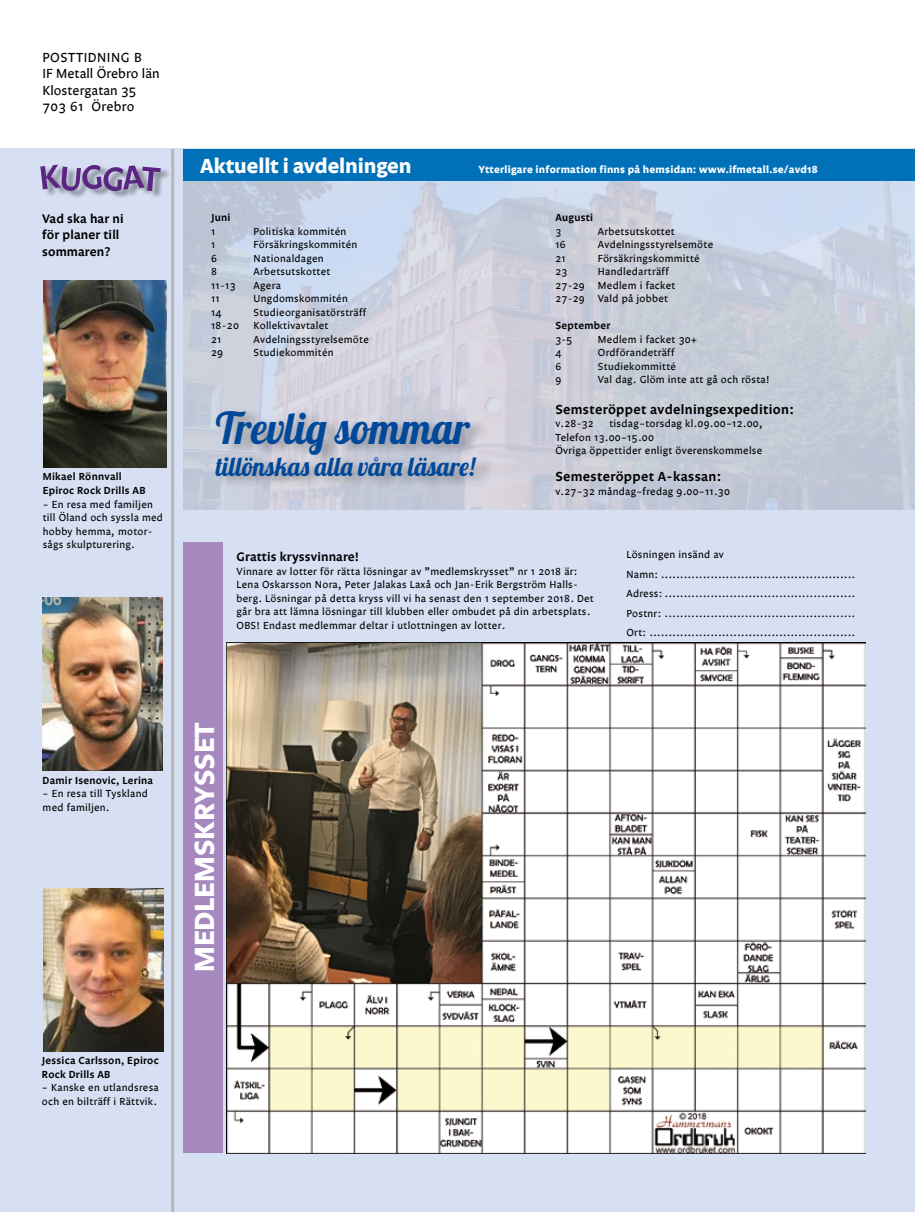
<style>
.page{position:relative;width:915px;height:1212px;background:#fff}
.page>*{position:absolute;margin:0;border:0;box-sizing:border-box;transform-origin:0 0}
.t1{font:43.95px "Lobster 1.4";letter-spacing:.02em;color:#004899;scale:.94 1}
.t2{font:700 28.5px "Legato";letter-spacing:-.005em;color:#fff}
.t3{font:26.4px "Lobster 1.4";color:#004899;scale:.94 1}
.t4{font:700 21px "Legato";letter-spacing:-.005em;color:#fff}
.t5{font:600 13.5px "Legato";letter-spacing:.025em;color:#000}
.t6{font:13.5px/16.5px "Legato";color:#000}
.t7{font:600 12.75px/16.5px "Legato";letter-spacing:.01em;color:#000}
.t8{font:10.5px/13.5px "Legato";letter-spacing:.025em;color:#000}
.t9{font:600 10.5px/13.5px "Legato";letter-spacing:.025em;color:#000}
.t10{font:700 10.5px "Legato";letter-spacing:.025em;color:#fff}
</style>
<div class="page">
<div style="left:0;top:149px;width:914px;height:1063px;background:#d7e0f3"></div>
<img style="left:184px;top:180px;width:730px;height:330px">
<div style="left:42px;top:165px;width:129px;height:35px;background:#000;opacity:.4"></div>
<svg style="left:40px;top:165px;width:121px;height:26px;background:#907eae"></svg>
<img style="left:44px;top:280px;width:122px;height:188px">
<hr style="left:171px;top:149px;width:3px;height:1063px;background:#b6b7b9">
<img style="left:226px;top:643px;width:638px;height:510px">
<img style="left:43px;top:597px;width:119px;height:174px">
<div style="left:183px;top:149px;width:731px;height:31px;background:#0071b9"></div>
<img style="left:44px;top:889px;width:120px;height:162px">
<div style="left:183px;top:542px;width:39px;height:610px;background:#a588be"></div>
<div style="left:218px;top:407px;width:277px;height:82px;background:#000;opacity:.3"></div>
<p class="t6" style="left:43px;top:50px;width:118px">POSTTIDNING B<br>IF Metall Örebro län<br>Klostergatan 35<br>703 61 Örebro</p>
<p class="t7" style="left:42px;top:211px;width:83px">Vad ska har ni för planer till sommaren?</p>
<p class="t9" style="left:43px;top:471px;width:104px">Mikael Rönnvall<br>Epiroc Rock Drills AB</p>
<p class="t8" style="left:43px;top:498px;width:122px">– En resa med familjen till Öland och syssla med hobby hemma, motor&shy;sågs skulpturering.</p>
<h3 class="t4" style="left:200px;top:154px;width:213px">Aktuellt i avdelningen</h3>
<p class="t10" style="left:478px;top:163px;width:341px">Ytterligare information finns på hemsidan: www.ifmetall.se/avd18</p>
<p class="t9" style="left:211px;top:211px;width:21px">Juni</p>
<p class="t8" style="left:211px;top:225px;width:6px">1</p>
<p class="t8" style="left:253px;top:225px;width:94px">Politiska kommitén</p>
<p class="t8" style="left:211px;top:238px;width:6px">1</p>
<p class="t8" style="left:253px;top:238px;width:105px">Försäkringskommitén</p>
<p class="t8" style="left:211px;top:252px;width:7px">6</p>
<p class="t8" style="left:253px;top:252px;width:72px">Nationaldagen</p>
<p class="t8" style="left:211px;top:265px;width:7px">8</p>
<p class="t8" style="left:253px;top:265px;width:78px">Arbetsutskottet</p>
<p class="t8" style="left:211px;top:279px;width:26px">11-13</p>
<p class="t8" style="left:253px;top:279px;width:29px">Agera</p>
<p class="t8" style="left:211px;top:292px;width:10px">11</p>
<p class="t8" style="left:253px;top:292px;width:96px">Ungdomskommitén</p>
<p class="t8" style="left:211px;top:306px;width:12px">14</p>
<p class="t8" style="left:253px;top:306px;width:114px">Studieorganisatörsträff</p>
<p class="t8" style="left:211px;top:319px;width:29px">18-20</p>
<p class="t8" style="left:253px;top:319px;width:76px">Kollektivavtalet</p>
<p class="t8" style="left:211px;top:333px;width:12px">21</p>
<p class="t8" style="left:253px;top:333px;width:117px">Avdelningsstyrelsemöte</p>
<p class="t8" style="left:211px;top:346px;width:14px">29</p>
<p class="t8" style="left:253px;top:346px;width:81px">Studiekommitén</p>
<h1 class="t1" style="left:216px;top:400px;width:271px">Trevlig sommar</h1>
<h3 class="t3" style="left:216px;top:450px;width:277px">tillönskas alla våra läsare!</h3>
<p class="t9" style="left:555px;top:211px;width:39px">Augusti</p>
<p class="t8" style="left:555px;top:225px;width:7px">3</p>
<p class="t8" style="left:597px;top:225px;width:78px">Arbetsutskottet</p>
<p class="t8" style="left:555px;top:238px;width:12px">16</p>
<p class="t8" style="left:597px;top:238px;width:117px">Avdelningsstyrelsemöte</p>
<p class="t8" style="left:555px;top:252px;width:12px">21</p>
<p class="t8" style="left:597px;top:252px;width:103px">Försäkringskommitté</p>
<p class="t8" style="left:555px;top:265px;width:14px">23</p>
<p class="t8" style="left:555px;top:265px;width:122px;text-indent:43px">Handledarträff<br>27-29 Medlem i facket<br>27-29 Vald på jobbet</p>
<p class="t9" style="left:555px;top:319px;width:56px">September</p>
<p class="t8" style="left:555px;top:333px;width:19px">3-5</p>
<p class="t8" style="left:597px;top:333px;width:100px">Medlem i facket 30+</p>
<p class="t8" style="left:555px;top:346px;width:8px">4</p>
<p class="t8" style="left:597px;top:346px;width:78px">Ordförandeträff</p>
<p class="t8" style="left:555px;top:360px;width:7px">6</p>
<p class="t8" style="left:597px;top:360px;width:80px">Studiekommitté</p>
<p class="t8" style="left:555px;top:373px;width:7px">9</p>
<p class="t8" style="left:597px;top:373px;width:173px">Val dag. Glöm inte att gå och rösta!</p>
<p class="t5" style="left:555px;top:401px;width:240px">Semsteröppet avdelningsexpedition:</p>
<p class="t8" style="left:555px;top:418px;width:40px">v.28-32</p>
<p class="t8" style="left:555px;top:418px;width:209px;text-indent:54px">tisdag–torsdag kl.09.00–12.00,<br>Telefon 13.00–15.00<br>Övriga öppettider enligt överenskommelse</p>
<p class="t5" style="left:555px;top:469px;width:167px">Semesteröppet A-kassan:</p>
<p class="t8" style="left:555px;top:485px;width:176px">v.27–32 måndag–fredag 9.00–11.30</p>
<p class="t7" style="left:236px;top:549px;width:124px">Grattis kryssvinnare!</p>
<p class="t8" style="left:236px;top:565px;width:358px">Vinnare av lotter för rätta lösningar av ”medlemskrysset” nr 1 2018 är:<br>Lena Oskarsson Nora, Peter Jalakas Laxå och Jan-Erik Bergström Halls&shy;berg. Lösningar på detta kryss vill vi ha senast den 1 september 2018. Det går bra att lämna lösningar till klubben eller ombudet på din arbetsplats.<br>OBS! Endast medlemmar deltar i utlottningen av lotter.</p>
<p class="t8" style="left:626px;top:546px;width:230px;line-height:19.5px">Lösningen insänd av<br>Namn: ...................................................<br>Adress: ..................................................<br>Postnr: ..................................................<br>Ort: ......................................................</p>
<p class="t9" style="left:43px;top:774px;width:112px">Damir Isenovic, Lerina</p>
<p class="t8" style="left:43px;top:787px;width:107px">– En resa till Tyskland med familjen.</p>
<h2 class="t2" style="left:188px;top:972px;width:251px;rotate:-90deg">MEDLEMSKRYSSET</h2>
<p class="t9" style="left:42px;top:1054px;width:118px">Jessica Carlsson, Epiroc<br>Rock Drills AB</p>
<p class="t8" style="left:42px;top:1081px;width:118px">– Kanske en utlandsresa och en bilträff i Rättvik.</p>
</div>
